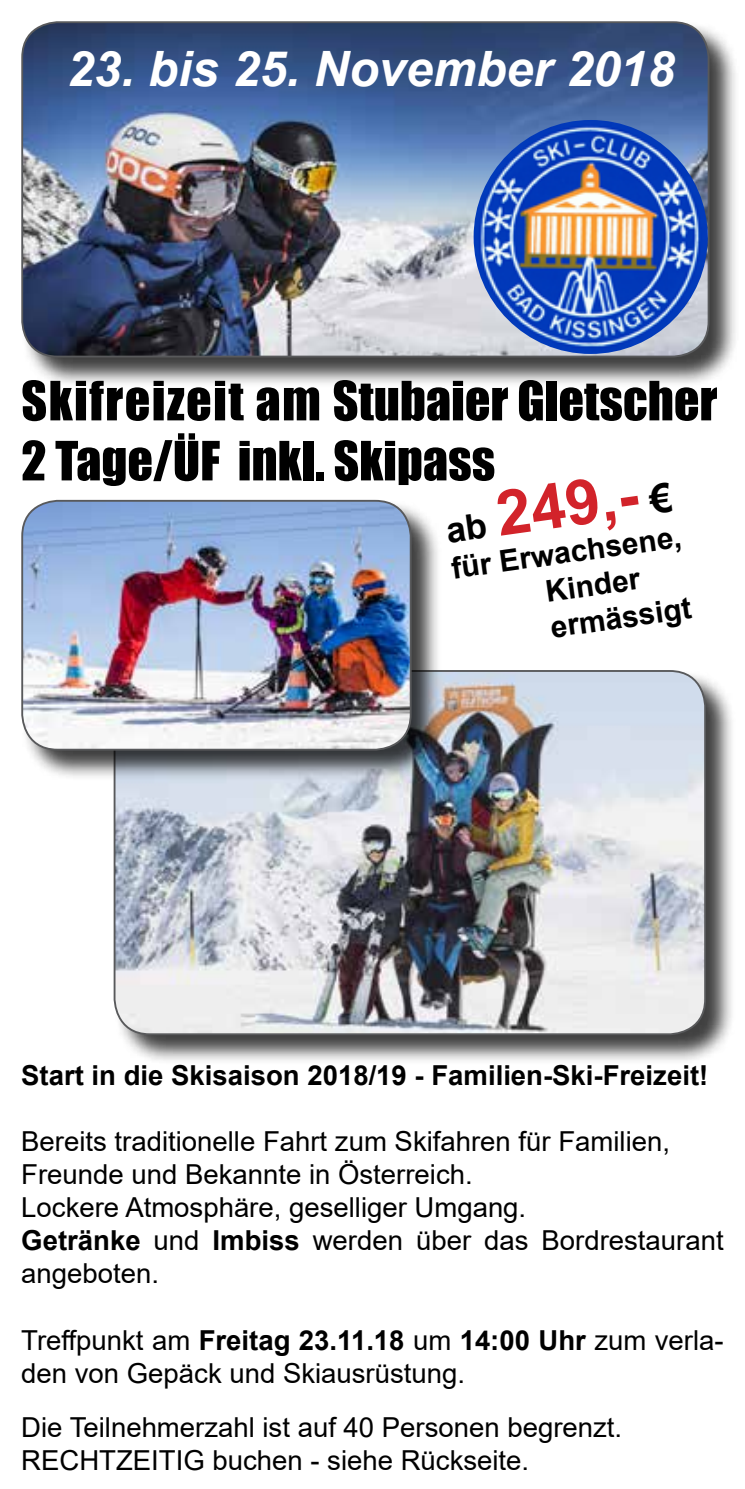
<style>
.page{position:relative;width:745px;height:1489px;background:#fff}
.page>*{position:absolute;margin:0;border:0;box-sizing:border-box;transform-origin:0 0}
.t1{font:700 62.5px "Arial";color:#d2232a}
.t2{font:50px/60px "Impact";color:#000}
.t3{font:italic 700 48.75px "Arial";color:#fff}
.t4{font:700 30px/36px "Arial";color:#000}
.t5{font:27.5px/33px "Arial";color:#000}
.t6{font:700 27.5px "Arial";color:#000}
.s1{font-size:35px;color:#000}
.s2{font-size:40px;color:#000}
.s3{font-weight:700}
</style>
<div class="page">
<div style="left:21px;top:21px;width:718px;height:367px;background:#000;opacity:.75"></div>
<img style="left:22px;top:22px;width:686px;height:334px">
<div style="left:21px;top:21px;width:688px;height:336px;border:2px solid #58595b;border-radius:35px"></div>
<img style="left:473px;top:120px;width:234px;height:234px;border-radius:117px">
<div style="left:114px;top:670px;width:621px;height:395px;background:#000;opacity:.75"></div>
<img style="left:114px;top:671px;width:590px;height:363px">
<div style="left:21px;top:500px;width:421px;height:280px;background:#000;opacity:.75"></div>
<img style="left:22px;top:501px;width:388px;height:248px">
<div style="left:21px;top:500px;width:390px;height:250px;border:2px solid #58595b;border-radius:35px"></div>
<h3 class="t3" style="left:67px;top:36px;width:608px">23. bis 25. November 2018</h3>
<h2 class="t2" style="left:21px;top:369px;width:697px">Skifreizeit am Stubaier Gletscher<br>2 Tage/ÜF inkl. Skipass</h2>
<h1 class="t1" style="left:438px;top:477px;width:229px;rotate:-8deg"><span class="s1">ab</span> 249,- <span class="s2">€</span></h1>
<p class="t4" style="left:538px;top:538px;width:143px;text-indent:-90px;rotate:-8deg">für Erwachsene,<br>Kinder ermässigt</p>
<p class="t6" style="left:21px;top:1056px;width:688px">Start in die Skisaison 2018/19 - Familien-Ski-Freizeit!</p>
<p class="t5" style="left:21px;top:1124px;width:703px">Bereits traditionelle Fahrt zum Skifahren für Familien, Freunde und Bekannte in Österreich.<br>Lockere Atmosphäre, geselliger Umgang.<br><span class="s3">Getränke</span> und <span class="s3">Imbiss</span> werden über das Bordrestaurant angeboten.</p>
<p class="t5" style="left:21px;top:1322px;width:703px">Treffpunkt am <span class="s3">Freitag 23.11.18</span> um <span class="s3">14:00 Uhr</span> zum verla&shy;den von Gepäck und Skiausrüstung.</p>
<p class="t5" style="left:21px;top:1410px;width:602px">Die Teilnehmerzahl ist auf 40 Personen begrenzt.<br>RECHTZEITIG buchen - siehe Rückseite.</p>
</div>
